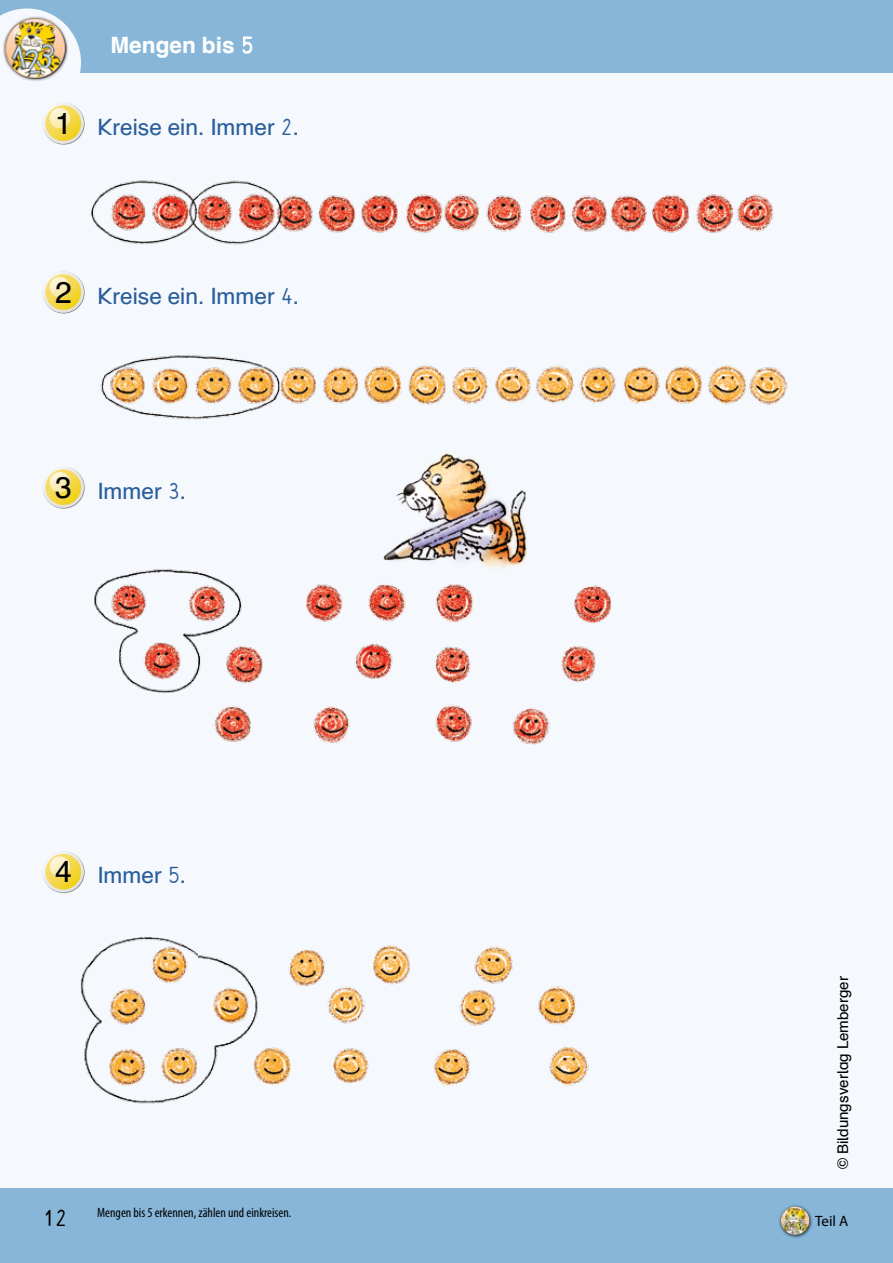
<style>
.page{position:relative;width:893px;height:1263px;background:#f5f8fc}
.page>*{position:absolute;margin:0;border:0;box-sizing:border-box;transform-origin:0 0}
.t1{font:22.5px "Schulbuch Nord OE Roman";color:#295e9c}
.t2{font:22.5px "Schulbuch Nord OE Bold";color:#fff}
.t3{font:22.5px "Schuschri 95 0";color:#000}
.t4{font:15px "Schulbuch Nord OE Roman";color:#000}
.t5{font:15px "Myriad Pro";color:#000}
.t6{font:condensed 13.5px "Myriad Pro";color:#000}
.s1{font-family:"Schuschri 95 0"}
.s2{font-family:"Schulbuch Nord OE Normal";font-size:30px;color:#000}
</style>
<div class="page">
<img style="left:42px;top:180px;width:746px;height:924px">
<div style="left:0;top:1188px;width:893px;height:75px;background:#87b6d9"></div>
<div style="left:0;top:0;width:893px;height:72px;background:#87b6d9"></div>
<svg style="left:0;top:9px;width:81px;height:101px"></svg>
<div style="left:3px;top:16px;width:67px;height:67px;background:#000;opacity:.75"></div>
<img style="left:5px;top:18px;width:62px;height:61px;border-radius:31px">
<svg style="left:242px;top:36px;width:11px;height:18px"></svg>
<div style="left:779px;top:1204px;width:34px;height:34px;background:#000;opacity:.75"></div>
<img style="left:781px;top:1206px;width:28px;height:29px;border-radius:14px">
<svg style="left:169px;top:866px;width:11px;height:18px"></svg>
<svg style="left:43px;top:851px;width:42px;height:42px"></svg>
<svg style="left:43px;top:851px;width:41px;height:41px"></svg>
<svg style="left:45px;top:854px;width:36px;height:35px"></svg>
<svg style="left:50px;top:856px;width:20px;height:21px"></svg>
<svg style="left:282px;top:287px;width:11px;height:17px"></svg>
<svg style="left:43px;top:272px;width:42px;height:41px"></svg>
<svg style="left:43px;top:271px;width:41px;height:42px"></svg>
<svg style="left:45px;top:274px;width:36px;height:36px"></svg>
<svg style="left:50px;top:277px;width:20px;height:20px"></svg>
<svg style="left:43px;top:103px;width:42px;height:42px"></svg>
<svg style="left:43px;top:103px;width:41px;height:41px"></svg>
<svg style="left:45px;top:105px;width:36px;height:36px"></svg>
<svg style="left:50px;top:108px;width:20px;height:20px"></svg>
<svg style="left:169px;top:482px;width:10px;height:17px"></svg>
<svg style="left:43px;top:467px;width:42px;height:42px"></svg>
<svg style="left:43px;top:466px;width:41px;height:42px"></svg>
<svg style="left:45px;top:469px;width:36px;height:36px"></svg>
<svg style="left:50px;top:472px;width:20px;height:20px"></svg>
<p class="t2" style="left:111px;top:31px;width:144px">Mengen bis <span class="s1">5</span></p>
<p class="t1" style="left:55px;top:113px;width:245px"><span class="s2">1</span> Kreise ein. Immer <span class="s1">2</span>.</p>
<p class="t1" style="left:55px;top:282px;width:245px"><span class="s2">2</span> Kreise ein. Immer <span class="s1">4</span>.</p>
<p class="t1" style="left:55px;top:477px;width:132px"><span class="s2">3</span> Immer <span class="s1">3</span>.</p>
<p class="t1" style="left:55px;top:861px;width:132px"><span class="s2">4</span> Immer <span class="s1">5</span>.</p>
<p class="t3" style="left:43px;top:1207px;width:26px">12</p>
<p class="t6" style="left:97px;top:1205px;width:196px">Mengen bis 5 erkennen, zählen und einkreisen.</p>
<p class="t4" style="left:834px;top:1169px;width:195px;rotate:-90deg">© Bildungsverlag Lemberger</p>
<p class="t5" style="left:815px;top:1213px;width:35px">Teil A</p>
</div>
